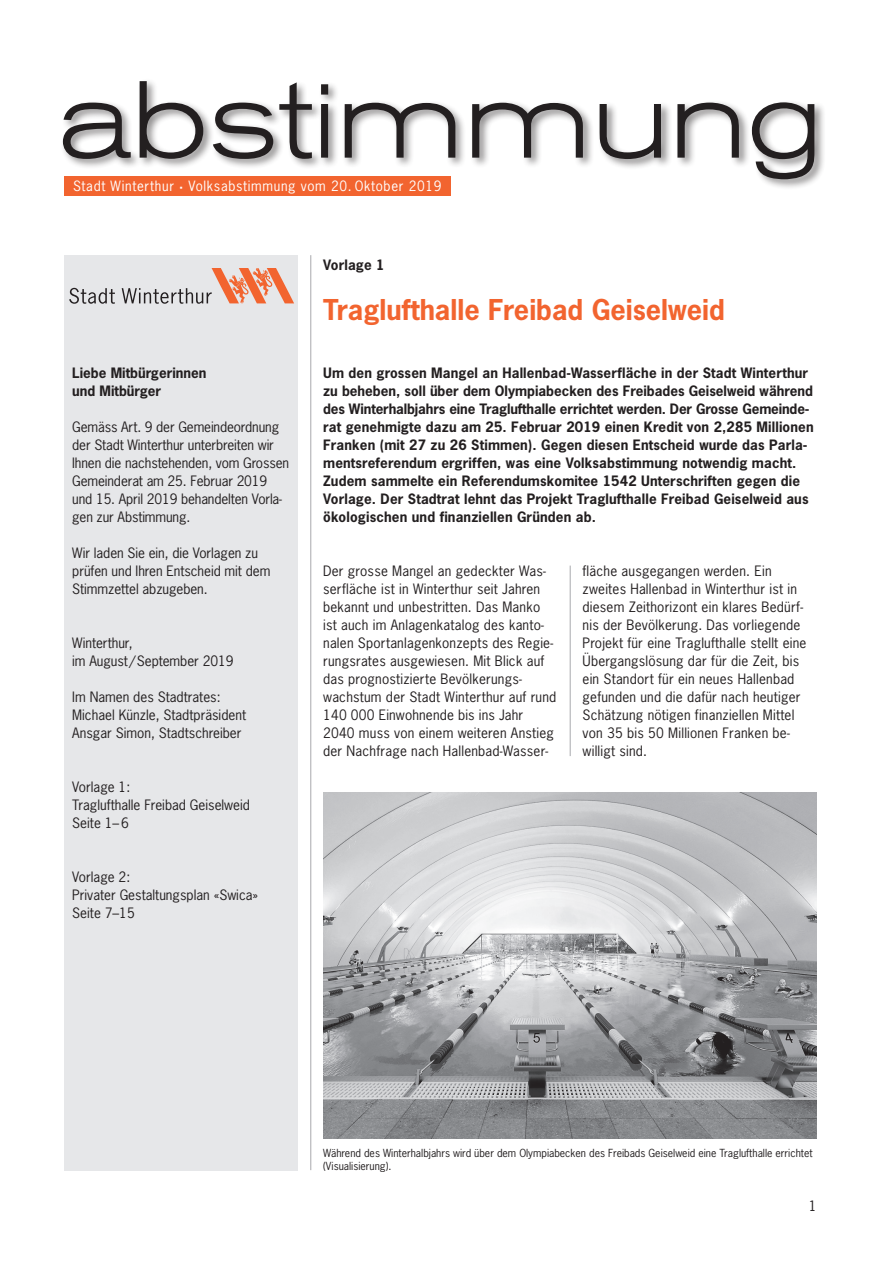
<style>
.page{position:relative;width:893px;height:1263px;background:#fff}
.page>*{position:absolute;margin:0;border:0;box-sizing:border-box;transform-origin:0 0}
.t1{font:300 expanded 108.3px "Akzidenz Grotesk BE";letter-spacing:.01em;color:#231f20}
.t2{font:700 27px "News Gothic Std";color:#f2642f}
.t3{font:13.5px/18px "News Gothic Std";letter-spacing:.015em;color:#231f20}
.t4{font:700 13.5px/18px "News Gothic Std";letter-spacing:.01em;color:#231f20}
.t5{font:13.5px/18px "News Gothic Std";letter-spacing:-.01em;color:#231f20}
.t6{font:13.5px/18px "News Gothic Std";letter-spacing:-.005em;color:#231f20}
.t7{font:13.35px "News Gothic Std";letter-spacing:.05em;color:#fff}
.t8{font:10.5px/13.5px "News Gothic Std";color:#231f20}
.s1{font-weight:700}
</style>
<div class="page">
<div style="left:64px;top:255px;width:234px;height:915px;background:#e6e7e9"></div>
<div style="left:60px;top:78px;width:766px;height:113px;background:#231f20;opacity:.5"></div>
<div style="left:64px;top:176px;width:387px;height:19px;background:#f2642f"></div>
<hr style="left:310px;top:255px;width:1px;height:915px;background:#a8a9ad">
<hr style="left:570px;top:566px;width:1px;height:190px;background:#a8a9ad">
<svg style="left:69px;top:269px;width:225px;height:35px"></svg>
<img style="left:323px;top:792px;width:493px;height:347px">
<h1 class="t1" style="left:58px;top:59px;width:765px">abstimmung</h1>
<p class="t7" style="left:73px;top:177px;width:370px">Stadt Winterthur <span class="s1">·</span> Volksabstimmung vom 20. Oktober 2019</p>
<p class="t4" style="left:72px;top:364px;width:136px">Liebe Mitbürgerinnen und Mitbürger</p>
<p class="t5" style="left:72px;top:418px;width:218px">Gemäss Art. 9 der Gemeindeordnung der Stadt Winterthur unterbreiten wir Ihnen die nachstehenden, vom Grossen Gemeinderat am 25. Februar 2019 und 15. April 2019 behandelten Vorla&shy;gen zur Abstimmung.</p>
<p class="t6" style="left:72px;top:544px;width:200px">Wir laden Sie ein, die Vorlagen zu prüfen und Ihren Entscheid mit dem<br>Stimmzettel abzugeben.</p>
<p class="t6" style="left:72px;top:634px;width:163px">Winterthur,<br>im August /September 2019</p>
<p class="t3" style="left:72px;top:688px;width:175px">Im Namen des Stadtrates:<br>Michael Künzle, Stadtpräsident<br>Ansgar Simon, Stadtschreiber</p>
<p class="t3" style="left:72px;top:778px;width:179px">Vorlage 1:<br>Traglufthalle Freibad Geiselweid<br>Seite 1–6</p>
<p class="t3" style="left:72px;top:868px;width:187px">Vorlage 2:<br>Privater Gestaltungsplan «Swica»<br>Seite 7–15</p>
<p class="t4" style="left:323px;top:256px;width:63px">Vorlage 1</p>
<h2 class="t2" style="left:323px;top:292px;width:403px">Traglufthalle Freibad Geiselweid</h2>
<p class="t4" style="left:323px;top:364px;width:492px">Um den grossen Mangel an Hallenbad-Wasserfläche in der Stadt Winterthur zu beheben, soll über dem Olympiabecken des Freibades Geiselweid während des Winterhalbjahrs eine Traglufthalle errichtet werden. Der Grosse Gemeinde&shy;rat genehmigte dazu am 25. Februar 2019 einen Kredit von 2,285 Millionen Franken (mit 27 zu 26 Stimmen). Gegen diesen Entscheid wurde das Parla&shy;mentsreferendum ergriffen, was eine Volksabstimmung notwendig macht.<br>Zudem sammelte ein Referendumskomitee 1542 Unterschriften gegen die Vorlage. Der Stadtrat lehnt das Projekt Traglufthalle Freibad Geiselweid aus ökologischen und finanziellen Gründen ab.</p>
<p class="t3" style="left:323px;top:562px;width:235px">Der grosse Mangel an gedeckter Was&shy;serfläche ist in Winterthur seit Jahren bekannt und unbestritten. Das Manko ist auch im Anlagenkatalog des kanto&shy;nalen Sportanlagenkonzepts des Regie&shy;rungsrates ausgewiesen. Mit Blick auf das prognostizierte Bevölkerungs&shy;wachstum der Stadt Winterthur auf rund 140 000 Einwohnende bis ins Jahr 2040 muss von einem weiteren Anstieg der Nachfrage nach Hallenbad-Wasser-</p>
<p class="t3" style="left:583px;top:562px;width:225px">fläche ausgegangen werden. Ein zweites Hallenbad in Winterthur ist in diesem Zeithorizont ein klares Bedürf&shy;nis der Bevölkerung. Das vorliegende Projekt für eine Traglufthalle stellt eine Übergangslösung dar für die Zeit, bis ein Standort für ein neues Hallenbad gefunden und die dafür nach heutiger Schätzung nötigen finanziellen Mittel von 35 bis 50 Millionen Franken be&shy;willigt sind.</p>
<p class="t8" style="left:323px;top:1146px;width:491px">Während des Winterhalbjahrs wird über dem Olympiabecken des Freibads Geiselweid eine Traglufthalle errichtet (Visualisierung).</p>
<p class="t3" style="left:809px;top:1197px;width:9px">1</p>
</div>
